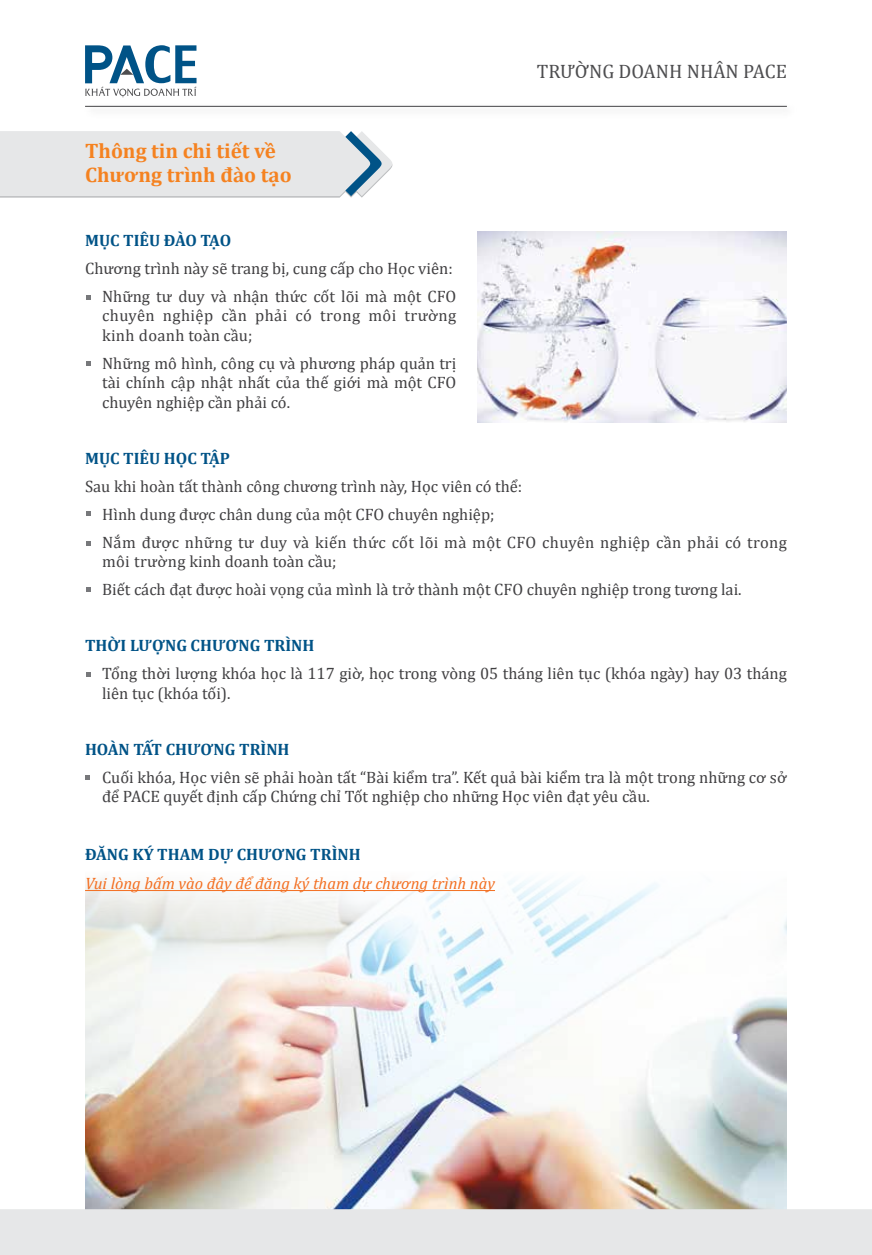
<style>
.page{position:relative;width:872px;height:1255px;background:#fff}
.page>*{position:absolute;margin:0;border:0;box-sizing:border-box;transform-origin:0 0}
.t1{font:700 21px/24px "Cambria";color:#f58220}
.t2{font:19.5px "Cambria";color:#4d4d4f}
.t3{font:16.5px/28px "Cambria";color:#414042}
.t4{font:700 16.5px "Cambria";color:#005387}
.t5{font:16.5px/19.5px "Cambria";letter-spacing:.025em;color:#414042}
.t6{font:italic 16.5px "Cambria";color:#f36f21}
</style>
<div class="page">
<img style="left:85px;top:879px;width:702px;height:330px">
<hr style="left:85px;top:890px;width:410px;height:1px;background:#f36f21">
<svg style="left:85px;top:775px;width:5px;height:5px"></svg>
<svg style="left:0;top:131px;width:393px;height:67px;background:#e0e3e5"></svg>
<svg style="left:86px;top:295px;width:5px;height:5px"></svg>
<svg style="left:86px;top:361px;width:5px;height:5px"></svg>
<svg style="left:86px;top:511px;width:5px;height:5px"></svg>
<svg style="left:86px;top:587px;width:5px;height:5px"></svg>
<svg style="left:86px;top:541px;width:5px;height:4px"></svg>
<svg style="left:86px;top:672px;width:5px;height:5px"></svg>
<img style="left:477px;top:232px;width:310px;height:190px">
<div style="left:0;top:1209px;width:872px;height:45px;background:#e6e7e8"></div>
<svg style="left:85px;top:45px;width:111px;height:52px"></svg>
<div style="left:82px;top:102px;width:716px;height:17px;background:#000;opacity:.3"></div>
<hr style="left:85px;top:106px;width:702px;height:1px;background:#4d4d4f">
<p class="t1" style="left:85px;top:138px;width:208px">Thông tin chi tiết về<br>Chương trình đào tạo</p>
<p class="t2" style="left:537px;top:60px;width:251px">TRƯỜNG DOANH NHÂN PACE</p>
<p class="t4" style="left:85px;top:228px;width:148px">MỤC TIÊU ĐÀO TẠO</p>
<p class="t3" style="left:85px;top:254px;width:373px;text-align:right">Chương trình này sẽ trang bị, cung cấp cho Học viên:<br>Những tư duy và nhận thức cốt lõi mà một CFO</p>
<p class="t5" style="left:102px;top:306px;width:356px">chuyên nghiệp cần phải có trong môi trường kinh doanh toàn cầu;</p>
<p class="t3" style="left:102px;top:353px;width:356px;line-height:19.5px;text-align:justify">Những mô hình, công cụ và phương pháp quản trị tài chính cập nhật nhất của thế giới mà một CFO chuyên nghiệp cần phải có.</p>
<p class="t4" style="left:85px;top:446px;width:146px">MỤC TIÊU HỌC TẬP</p>
<p class="t3" style="left:102px;top:472px;width:686px;text-indent:-17px">Sau khi hoàn tất thành công chương trình này, Học viên có thể:<br>Hình dung được chân dung của một CFO chuyên nghiệp;<br>Nắm được những tư duy và kiến thức cốt lõi mà một CFO chuyên nghiệp cần phải có trong</p>
<p class="t3" style="left:102px;top:547px;width:641px">môi trường kinh doanh toàn cầu;<br>Biết cách đạt được hoài vọng của mình là trở thành một CFO chuyên nghiệp trong tương lai.</p>
<p class="t4" style="left:85px;top:634px;width:231px">THỜI LƯỢNG CHƯƠNG TRÌNH</p>
<p class="t3" style="left:102px;top:664px;width:686px;line-height:19.5px">Tổng thời lượng khóa học là 117 giờ, học trong vòng 05 tháng liên tục (khóa ngày) hay 03 tháng liên tục (khóa tối).</p>
<p class="t4" style="left:85px;top:737px;width:206px">HOÀN TẤT CHƯƠNG TRÌNH</p>
<p class="t3" style="left:102px;top:767px;width:686px;line-height:19.5px">Cuối khóa, Học viên sẽ phải hoàn tất “Bài kiểm tra”. Kết quả bài kiểm tra là một trong những cơ sở để PACE quyết định cấp Chứng chỉ Tốt nghiệp cho những Học viên đạt yêu cầu.</p>
<p class="t4" style="left:85px;top:842px;width:277px">ĐĂNG KÝ THAM DỰ CHƯƠNG TRÌNH</p>
<p class="t6" style="left:85px;top:872px;width:411px">Vui lòng bấm vào đây để đăng ký tham dự chương trình này</p>
</div>
